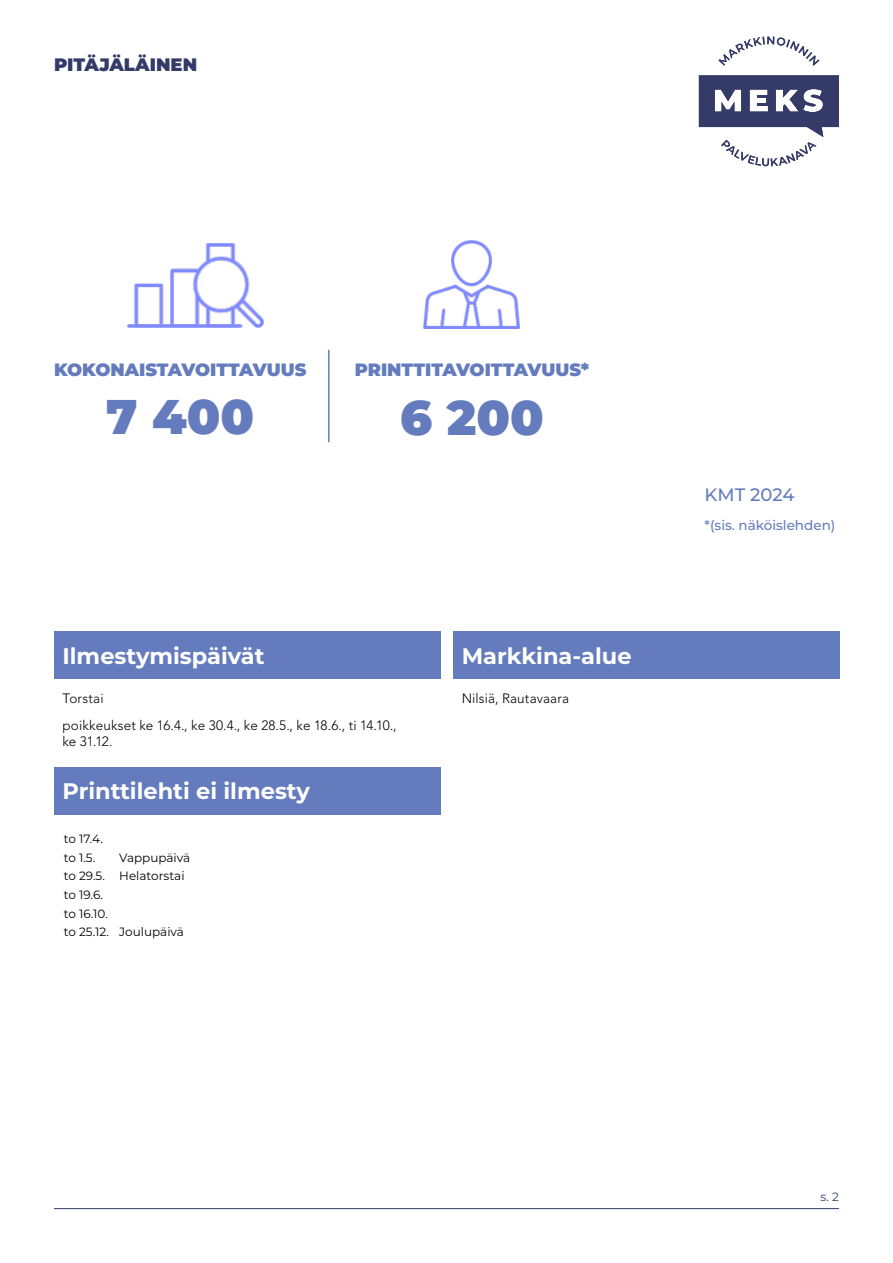
<style>
.page{position:relative;width:893px;height:1263px;background:#fff}
.page>*{position:absolute;margin:0;border:0;box-sizing:border-box;transform-origin:0 0}
.t1{font:900 48.75px "Montserrat";color:#647cbd}
.t2{font:700 22.5px "Montserrat";color:#fff}
.t3{font:900 18px "Montserrat";color:#353b68}
.t4{font:500 18px "Montserrat";letter-spacing:-.005em;color:#647cbd}
.t5{font:900 17.85px "Montserrat";color:#647cbd}
.t6{font:300 13.5px/26.7px "Avenir LT Std";letter-spacing:.005em;color:#000}
.t7{font:500 13.5px "Montserrat";color:#647cbd}
.t8{font:12px/18.6px "Montserrat";color:#000}
.t9{font:12px "Montserrat";color:#353b68}
</style>
<div class="page">
<hr style="left:54px;top:1208px;width:785px;height:1px;background:#353b68">
<svg style="left:718px;top:36px;width:101px;height:30px"></svg>
<svg style="left:699px;top:75px;width:140px;height:91px"></svg>
<div style="left:453px;top:631px;width:386px;height:48px;background:#647cbd"></div>
<div style="left:54px;top:631px;width:386px;height:48px;background:#647cbd"></div>
<div style="left:54px;top:767px;width:386px;height:47px;background:#647cbd"></div>
<hr style="left:328px;top:350px;width:2px;height:92px;background:#647cbd">
<img style="left:128px;top:244px;width:135px;height:84px">
<img style="left:424px;top:240px;width:96px;height:89px">
<h3 class="t3" style="left:54px;top:52px;width:145px">PITÄJÄLÄINEN</h3>
<h3 class="t5" style="left:54px;top:356px;width:254px">KOKONAISTAVOITTAVUUS</h3>
<h1 class="t1" style="left:106px;top:380px;width:150px">7 400</h1>
<h3 class="t5" style="left:355px;top:357px;width:236px">PRINTTITAVOITTAVUUS*</h3>
<h1 class="t1" style="left:400px;top:381px;width:145px">6 200</h1>
<h2 class="t2" style="left:63px;top:640px;width:204px">Ilmestymispäivät</h2>
<h2 class="t2" style="left:462px;top:640px;width:171px">Markkina-alue</h2>
<p class="t6" style="left:63px;top:685px;width:336px">Torstai<br>poikkeukset ke 16.4., ke 30.4., ke 28.5., ke 18.6., ti 14.10.,</p>
<p class="t6" style="left:63px;top:728px;width:52px">ke 31.12.</p>
<h2 class="t2" style="left:63px;top:775px;width:249px">Printtilehti ei ilmesty</h2>
<p class="t8" style="left:64px;top:829px;width:41px">to 17.4. to 1.5.</p>
<p class="t8" style="left:64px;top:848px;width:128px;text-indent:56px">Vappupäivä to 29.5. Helatorstai to 19.6.<br>to 16.10.<br>to 25.12. Joulupäivä</p>
<p class="t6" style="left:462px;top:685px;width:109px">Nilsiä, Rautavaara</p>
<h3 class="t4" style="left:705px;top:482px;width:91px">KMT 2024</h3>
<p class="t7" style="left:705px;top:515px;width:132px">*(sis. näköislehden)</p>
<p class="t9" style="left:821px;top:1188px;width:20px">s. 2</p>
</div>
